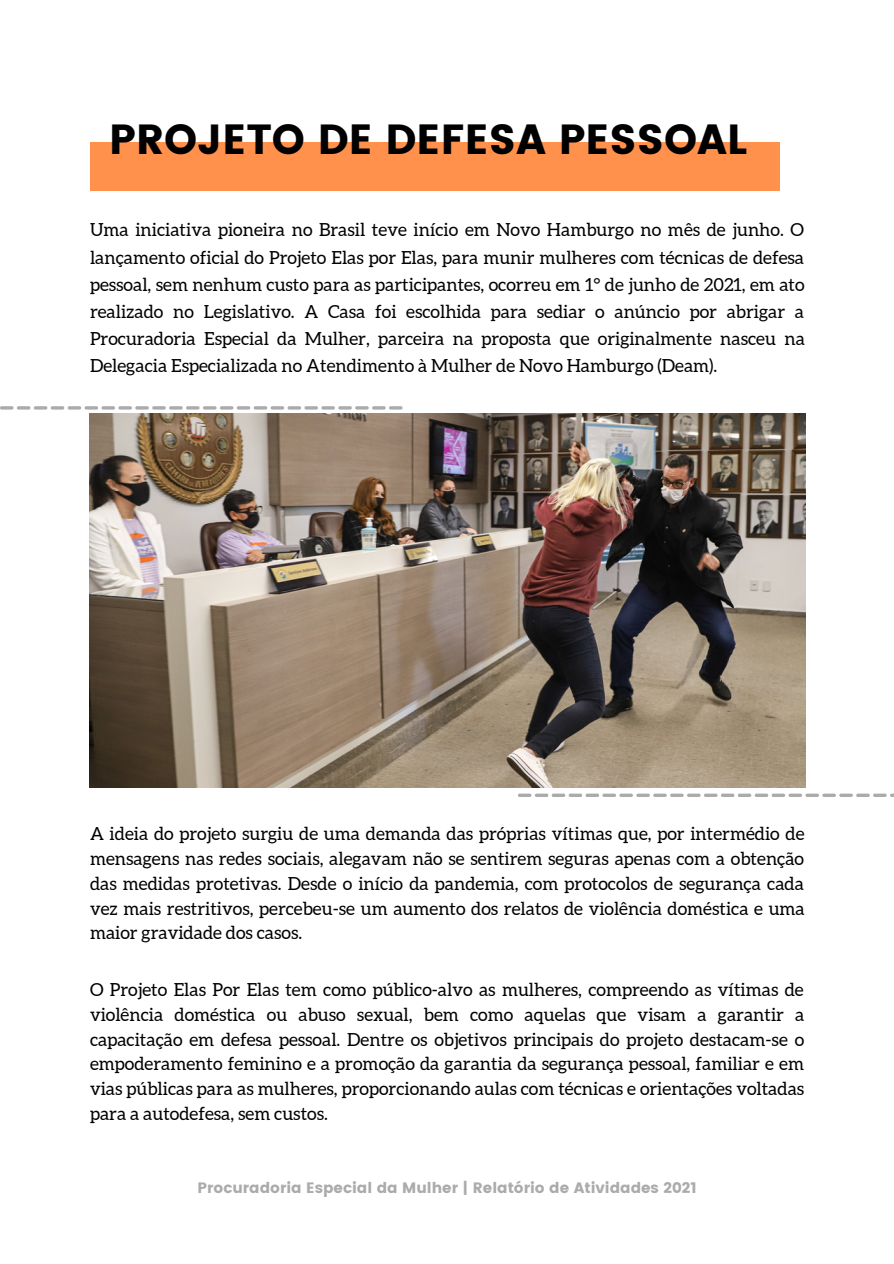
<style>
.page{position:relative;width:894px;height:1264px;background:#fff}
.page>*{position:absolute;margin:0;border:0;box-sizing:border-box;transform-origin:0 0}
.t1{font:42px "Poppins";color:#000}
.t2{font:18px/24.8px "Aleo";color:#000;text-align:justify}
.t3{font:15px "Poppins";color:#ababab}
</style>
<div class="page">
<div style="left:90px;top:142px;width:689px;height:49px;background:#ff914d"></div>
<img style="left:89px;top:414px;width:715px;height:373px">
<svg style="left:518px;top:793px;width:375px;height:4px"></svg>
<svg style="left:0;top:406px;width:402px;height:3px"></svg>
<p class="t1" style="left:109px;top:115px;width:639px">PROJETO DE DEFESA PESSOAL</p>
<p class="t2" style="left:90px;top:216px;width:716px;line-height:27px">Uma iniciativa pioneira no Brasil teve início em Novo Hamburgo no mês de junho. O lançamento oficial do Projeto Elas por Elas, para munir mulheres com técnicas de defesa pessoal, sem nenhum custo para as participantes, ocorreu em 1° de junho de 2021, em ato realizado no Legislativo. A Casa foi escolhida para sediar o anúncio por abrigar a Procuradoria Especial da Mulher, parceira na proposta que originalmente nasceu na Delegacia Especializada no Atendimento à Mulher de Novo Hamburgo (Deam).</p>
<p class="t2" style="left:90px;top:821px;width:716px">A ideia do projeto surgiu de uma demanda das próprias vítimas que, por intermédio de mensagens nas redes sociais, alegavam não se sentirem seguras apenas com a obtenção das medidas protetivas. Desde o início da pandemia, com protocolos de segurança cada vez mais restritivos, percebeu-se um aumento dos relatos de violência doméstica e uma maior gravidade dos casos.</p>
<p class="t2" style="left:90px;top:977px;width:715px">O Projeto Elas Por Elas tem como público-alvo as mulheres, compreendo as vítimas de violência doméstica ou abuso sexual, bem como aquelas que visam a garantir a capacitação em defesa pessoal. Dentre os objetivos principais do projeto destacam-se o empoderamento feminino e a promoção da garantia da segurança pessoal, familiar e em vias públicas para as mulheres, proporcionando aulas com técnicas e orientações voltadas para a autodefesa, sem custos.</p>
<p class="t3" style="left:197px;top:1178px;width:500px">Procuradoria Especial da Mulher | Relatório de Atividades 2021</p>
</div>
